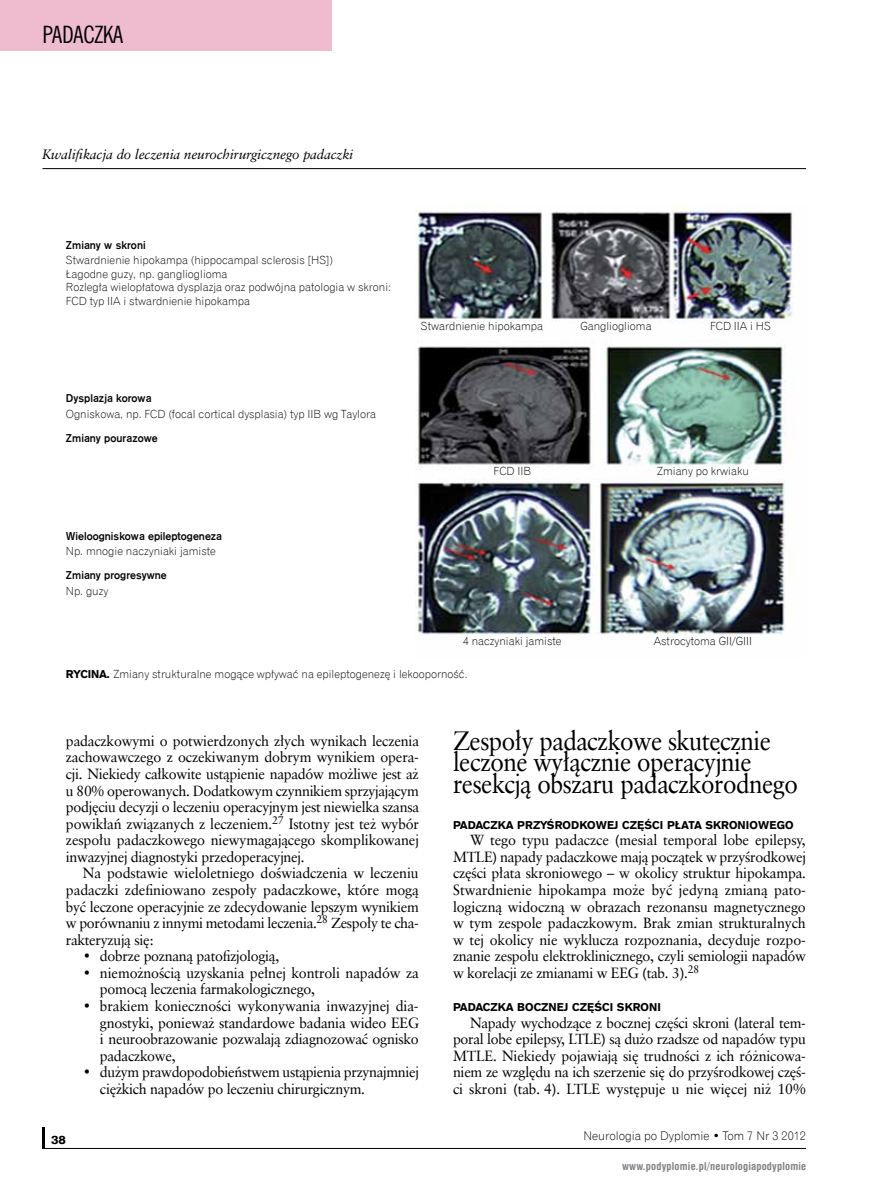
<style>
.page{position:relative;width:872px;height:1191px;background:#fff}
.page>*{position:absolute;margin:0;border:0;box-sizing:border-box;transform-origin:0 0}
.t1{font:27px/21.8px "Class Garmnd EU";letter-spacing:-.02em;color:#000;scale:.9 1}
.t2{font:24px "News Goth Cn EU";letter-spacing:-.01em;color:#000}
.t3{font:14.7px/16.6px "Class Garmnd EU";letter-spacing:-.02em;color:#000;text-align:justify}
.t4{font:italic 13.5px "Class Garmnd EU";color:#000}
.t5{font:12px "Gothic 720 Lt EU";color:#000}
.t6{font:12px "Gothic 725 Blk EU";color:#000}
.t7{font:11.25px/13.5px "Gothic 720 Lt EU";color:#000}
.t8{font:11.25px "Gothic 725 Bd EU";color:#000}
.t9{font:11.25px "Gothic 725 Blk EU";letter-spacing:.01em;color:#000}
.t10{font:700 10.5px "Swis 721 Cn EU";letter-spacing:.02em;color:#808285}
.s1{font-family:"Gothic 725 Blk EU"}
</style>
<div class="page">
<hr style="left:43px;top:168px;width:763px;height:1px;background:#000">
<div style="left:0;top:0;width:332px;height:51px;background:#eebcce"></div>
<hr style="left:43px;top:1127px;width:2px;height:21px;background:#000">
<hr style="left:43px;top:1148px;width:763px;height:1px;background:#000">
<img style="left:415px;top:206px;width:379px;height:429px">
<h2 class="t2" style="left:43px;top:20px;width:82px">PADACZKA</h2>
<p class="t4" style="left:43px;top:146px;width:312px">Kwalifikacja do leczenia neurochirurgicznego padaczki</p>
<p class="t8" style="left:66px;top:239px;width:81px">Zmiany w skroni</p>
<p class="t7" style="left:66px;top:254px;width:326px">Stwardnienie hipokampa (hippocampal sclerosis [HS])<br>Łagodne guzy, np. ganglioglioma<br>Rozległa wielopłatowa dysplazja oraz podwójna patologia w skroni:<br>FCD typ IIa i stwardnienie hipokampa</p>
<p class="t8" style="left:66px;top:392px;width:87px">Dysplazja korowa</p>
<p class="t7" style="left:66px;top:407px;width:311px">Ogniskowa, np. FCD (focal cortical dysplasia) typ IIB wg Taylora</p>
<p class="t8" style="left:66px;top:431px;width:93px">Zmiany pourazowe</p>
<p class="t8" style="left:66px;top:529px;width:158px">Wieloogniskowa epileptogeneza</p>
<p class="t7" style="left:66px;top:545px;width:151px">Np. mnogie naczyniaki jamiste</p>
<p class="t8" style="left:66px;top:569px;width:102px">Zmiany progresywne</p>
<p class="t7" style="left:66px;top:584px;width:44px">Np. guzy</p>
<p class="t7" style="left:421px;top:319px;width:124px">Stwardnienie hipokampa</p>
<p class="t7" style="left:580px;top:319px;width:73px">Ganglioglioma</p>
<p class="t7" style="left:710px;top:319px;width:62px">FCD IIa i HS</p>
<p class="t7" style="left:493px;top:464px;width:39px">FCD IIB</p>
<p class="t7" style="left:657px;top:464px;width:93px">Zmiany po krwiaku</p>
<p class="t7" style="left:463px;top:634px;width:100px">4 naczyniaki jamiste</p>
<p class="t7" style="left:654px;top:634px;width:100px">astrocytoma GII/GIII</p>
<p class="t7" style="left:66px;top:668px;width:403px"><span class="s1">RYCINA.</span> Zmiany strukturalne mogące wpływać na epileptogenezę i lekooporność.</p>
<p class="t3" style="left:66px;top:732px;width:355px">padaczkowymi o potwierdzonych złych wynikach leczenia zachowawczego z oczekiwanym dobrym wynikiem opera&shy;cji. Niekiedy całkowite ustąpienie napadów możliwe jest aż u 80% operowanych. Dodatkowym czynnikiem sprzyjającym podjęciu decyzji o leczeniu operacyjnym jest niewielka szansa powikłań związanych z leczeniem.<sup>27</sup> Istotny jest też wybór zespołu padaczkowego niewymagającego skomplikowanej inwazyjnej diagnostyki przedoperacyjnej.</p>
<p class="t3" style="left:66px;top:865px;width:354px;text-indent:17px">Na podstawie wieloletniego doświadczenia w leczeniu padaczki zdefiniowano zespoły padaczkowe, które mogą być leczone operacyjnie ze zdecydowanie lepszym wynikiem w porównaniu z innymi metodami leczenia.<sup>28</sup> Zespoły te cha&shy;rakteryzują się:</p>
<p class="t3" style="left:83px;top:948px;width:198px">• dobrze poznaną patofizjologią,</p>
<p class="t3" style="left:100px;top:964px;width:320px;text-indent:-17px">• niemożnością uzyskania pełnej kontroli napadów za pomocą leczenia farmakologicznego,</p>
<p class="t3" style="left:100px;top:997px;width:321px;text-indent:-17px">• brakiem konieczności wykonywania inwazyjnej dia&shy;gnostyki, ponieważ standardowe badania wideo EEG i neuroobrazowanie pozwalają zdiagnozować ognisko padaczkowe,</p>
<p class="t3" style="left:100px;top:1064px;width:320px;text-indent:-17px">• dużym prawdopodobieństwem ustąpienia przynajmniej ciężkich napadów po leczeniu chirurgicznym.</p>
<h1 class="t1" style="left:453px;top:729px;width:385px">Zespoły padaczkowe skutecznie leczone wyłącznie operacyjnie resekcją obszaru padaczkorodnego</h1>
<p class="t9" style="left:453px;top:818px;width:342px">PADACZKA PRZYŚRODKOWEJ CZĘŚCI PŁATA SKRONIOWEGO</p>
<p class="t3" style="left:453px;top:831px;width:355px;text-indent:17px">W tego typu padaczce (mesial temporal lobe epilepsy, MTLE) napady padaczkowe mają początek w przyśrodkowej części płata skroniowego – w okolicy struktur hipokampa.<br>Stwardnienie hipokampa może być jedyną zmianą pato&shy;logiczną widoczną w obrazach rezonansu magnetycznego w tym zespole padaczkowym. Brak zmian strukturalnych w tej okolicy nie wyklucza rozpoznania, decyduje rozpo&shy;znanie zespołu elektroklinicznego, czyli semiologii napadów w korelacji ze zmianami w EEG (tab. 3).<sup>28</sup></p>
<p class="t9" style="left:453px;top:1000px;width:209px">PADACZKA BOCZNEJ CZĘŚCI SKRONI</p>
<p class="t3" style="left:453px;top:1014px;width:354px;text-indent:17px">Napady wychodzące z bocznej części skroni (lateral tem&shy;poral lobe epilepsy, LTLE) są dużo rzadsze od napadów typu MTLE. Niekiedy pojawiają się trudności z ich różnicowa&shy;niem ze względu na ich szerzenie się do przyśrodkowej częś&shy;ci skroni (tab. 4). LTLE występuje u nie więcej niż 10%</p>
<p class="t6" style="left:51px;top:1132px;width:16px">38</p>
<p class="t5" style="left:583px;top:1128px;width:224px">Neurologia po Dyplomie • Tom 7 Nr 3 2012</p>
<p class="t10" style="left:622px;top:1159px;width:186px">www.podyplomie.pl/neurologiapodyplomie</p>
</div>
